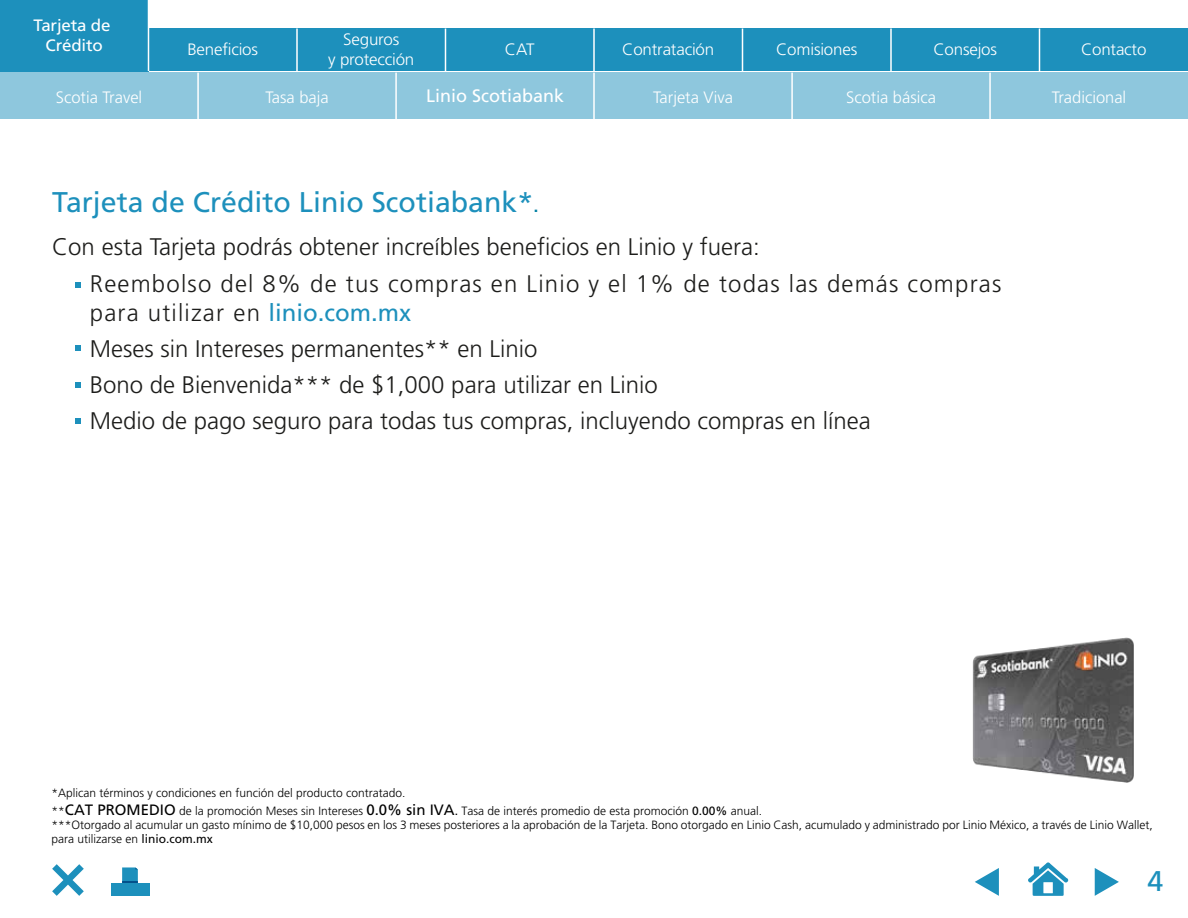
<style>
.page{position:relative;width:1188px;height:918px;background:#fff}
.page>*{position:absolute;margin:0;border:0;box-sizing:border-box;transform-origin:0 0}
.t1{font:28.5px "Frutiger";color:#1d90bc}
.t2{font:300 24px/36.3px "Frutiger";color:#1d1d1b}
.t3{font:18px "Frutiger";color:#fff}
.t4{font:300 16.5px/19.8px "Frutiger";letter-spacing:-.01em;color:#fff;text-align:center}
.t5{font:16.5px/19.8px "Frutiger";letter-spacing:-.01em;color:#fff;text-align:center}
.t6{font:300 12px/18px "Frutiger";color:#000}
.s1{font-size:21px;color:#0080a3}
.s2{font-weight:400;color:#1d90bc}
.s3{font-weight:400;font-size:15px}
.s4{font-weight:400}
</style>
<div class="page">
<img style="left:972px;top:637px;width:162px;height:146px">
<div style="left:0;top:73px;width:1188px;height:46px;background:#8ec7dd"></div>
<div style="left:0;top:0;width:148px;height:71px;background:#1d90bc"></div>
<div style="left:148px;top:29px;width:149px;height:42px;background:#1d90bc"></div>
<div style="left:297px;top:29px;width:149px;height:42px;background:#1d90bc"></div>
<div style="left:446px;top:29px;width:148px;height:42px;background:#1d90bc"></div>
<div style="left:594px;top:29px;width:148px;height:42px;background:#1d90bc"></div>
<div style="left:742px;top:29px;width:149px;height:42px;background:#1d90bc"></div>
<div style="left:891px;top:29px;width:149px;height:42px;background:#1d90bc"></div>
<div style="left:1040px;top:29px;width:148px;height:42px;background:#1d90bc"></div>
<hr style="left:148px;top:0;width:1px;height:71px;background:#fff">
<hr style="left:296px;top:29px;width:2px;height:42px;background:#fff">
<hr style="left:445px;top:29px;width:1px;height:42px;background:#fff">
<hr style="left:593px;top:29px;width:2px;height:42px;background:#fff">
<hr style="left:742px;top:29px;width:1px;height:42px;background:#fff">
<hr style="left:890px;top:29px;width:2px;height:42px;background:#fff">
<hr style="left:1039px;top:29px;width:1px;height:42px;background:#fff">
<hr style="left:791px;top:73px;width:2px;height:46px;background:#fff">
<hr style="left:989px;top:73px;width:2px;height:46px;background:#fff">
<hr style="left:593px;top:73px;width:2px;height:46px;background:#fff">
<hr style="left:395px;top:73px;width:2px;height:46px;background:#fff">
<hr style="left:197px;top:73px;width:2px;height:46px;background:#fff">
<svg style="left:1095px;top:868px;width:24px;height:28px"></svg>
<svg style="left:975px;top:868px;width:24px;height:28px"></svg>
<div style="left:111px;top:883px;width:38px;height:13px;background:#1d90bc"></div>
<svg style="left:122px;top:867px;width:16px;height:16px"></svg>
<svg style="left:52px;top:864px;width:32px;height:32px"></svg>
<svg style="left:1028px;top:862px;width:40px;height:34px"></svg>
<svg style="left:75px;top:345px;width:6px;height:6px"></svg>
<svg style="left:75px;top:282px;width:6px;height:6px"></svg>
<svg style="left:75px;top:382px;width:6px;height:6px"></svg>
<svg style="left:75px;top:418px;width:6px;height:6px"></svg>
<h3 class="t5" style="left:33px;top:15px;width:79px">Tarjeta de<br>Crédito</h3>
<h3 class="t4" style="left:328px;top:29px;width:88px">Seguros<br>y protección</h3>
<h3 class="t4" style="left:933px;top:39px;width:65px">Consejos</h3>
<h3 class="t4" style="left:1081px;top:39px;width:67px">Contacto</h3>
<h3 class="t4" style="left:1052px;top:88px;width:76px">Tradicional</h3>
<h3 class="t4" style="left:187px;top:39px;width:72px">Beneficios</h3>
<h3 class="t4" style="left:505px;top:39px;width:31px">CAT</h3>
<h3 class="t4" style="left:622px;top:39px;width:94px">Contratación</h3>
<h3 class="t4" style="left:776px;top:39px;width:83px">Comisiones</h3>
<h3 class="t4" style="left:56px;top:88px;width:88px">Scotia Travel</h3>
<h3 class="t4" style="left:265px;top:88px;width:65px">Tasa baja</h3>
<h3 class="t3" style="left:426px;top:86px;width:140px">Linio Scotiabank</h3>
<h3 class="t4" style="left:653px;top:88px;width:81px">Tarjeta Viva</h3>
<h3 class="t4" style="left:846px;top:88px;width:91px">Scotia básica</h3>
<h1 class="t1" style="left:52px;top:185px;width:488px">Tarjeta de Crédito Linio Scotiabank*<span class="s1">.</span></h1>
<h2 class="t2" style="left:90px;top:229px;width:913px;text-indent:-37px">Con esta Tarjeta podrás obtener increíbles beneficios en Linio y fuera:<br>Reembolso del 8% de tus compras en Linio y el 1% de todas las demás compras</h2>
<h2 class="t2" style="left:90px;top:294px;width:783px">para utilizar en <span class="s2">linio.com.mx<br></span>Meses sin Intereses permanentes** en Linio<br>Bono de Bienvenida*** de $1,000 para utilizar en Linio<br>Medio de pago seguro para todas tus compras, incluyendo compras en línea</h2>
<p class="t6" style="left:52px;top:783px;width:712px">*Aplican términos y condiciones en función del producto contratado.<br>**<span class="s3">CAT PROMEDIO</span> de la promoción Meses sin Intereses <span class="s3">0.0% sin IVA</span><span class="s4">.</span> Tasa de interés promedio de esta promoción <span class="s4">0.00%</span> anual.</p>
<p class="t6" style="left:52px;top:818px;width:1103px;line-height:14.4px">***Otorgado al acumular un gasto mínimo de $10,000 pesos en los 3 meses posteriores a la aprobación de la Tarjeta. Bono otorgado en Linio Cash, acumulado y administrado por Linio México, a través de Linio Wallet, para utilizarse en <span class="s4">linio.com.mx</span></p>
<h1 class="t1" style="left:1148px;top:864px;width:17px">4</h1>
</div>
